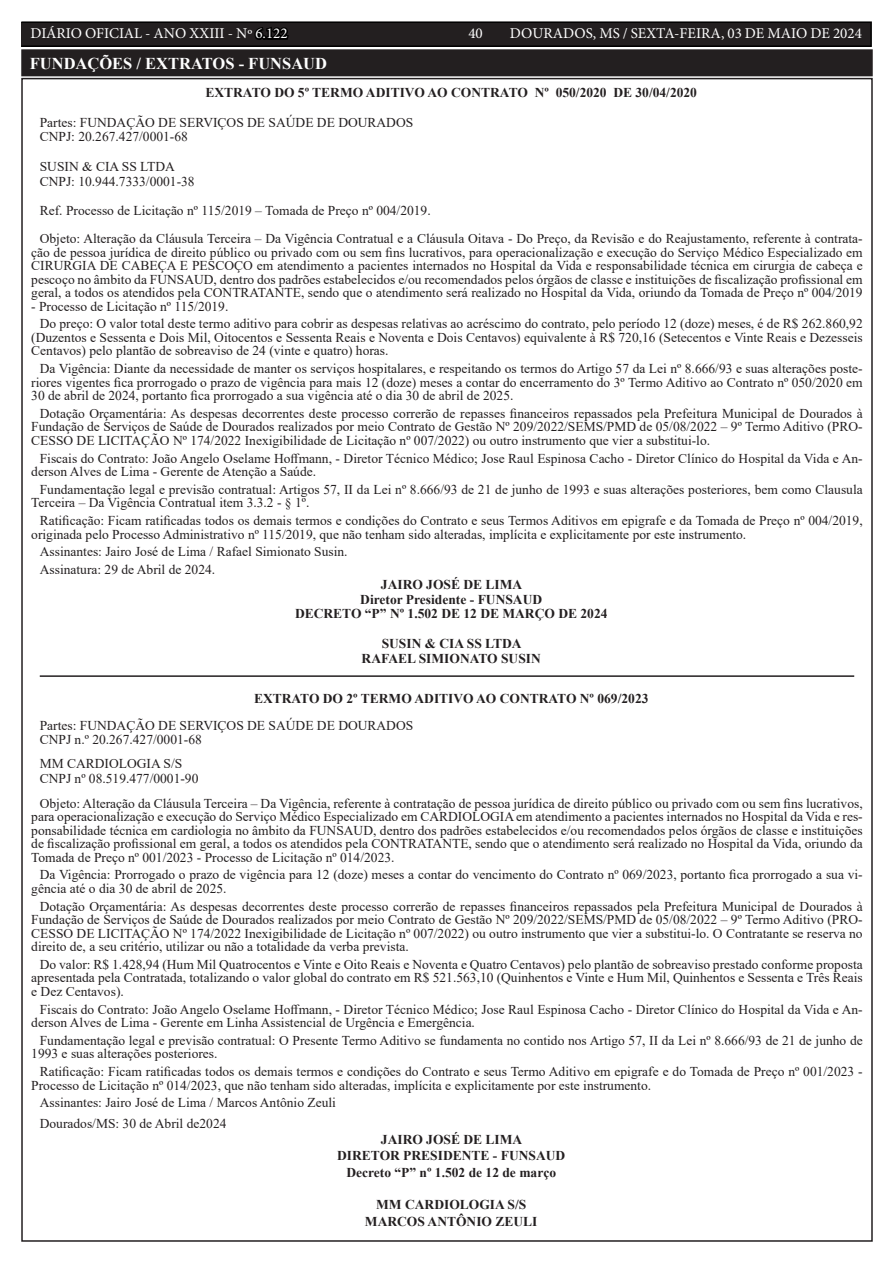
<style>
.page{position:relative;width:893px;height:1263px;background:#fff}
.page>*{position:absolute;margin:0;border:0;box-sizing:border-box;transform-origin:0 0}
.TEXTO{font:700 16.5px "Times New Roman";color:#fff}
.t1{font:15px "Minion Pro";color:#fff}
.TEXTO-2{font:13.5px/13.5px "Times New Roman";color:#231f20;text-align:justify}
.TEXTO-3{font:700 13.5px "Times New Roman";color:#231f20}
.s1{color:#000}
</style>
<div class="page">
<div style="left:21px;top:22px;width:850px;height:24px;background:#231f20"></div>
<div style="left:21px;top:21px;width:851px;height:26px;border:2px solid #000"></div>
<hr style="left:40px;top:675px;width:814px;height:2px;background:#231f20">
<div style="left:23px;top:51px;width:848px;height:23px;background:#231f20"></div>
<div style="left:21px;top:49px;width:852px;height:27px;border:4px solid #231f20"></div>
<p class="t1" style="left:31px;top:24px;width:259px">DIÁRIO OFICIAL - ANO XXIII - Nº <span class="s1">6.122</span></p>
<p class="t1" style="left:468px;top:24px;width:16px">40</p>
<p class="t1" style="left:510px;top:24px;width:353px">DOURADOS, MS / SEXTA-FEIRA, 03 DE MAIO DE 2024</p>
<p class="TEXTO" style="left:30px;top:52px;width:299px">FUNDAÇÕES / EXTRATOS - FUNSAUD</p>
<p class="TEXTO-3" style="left:205px;top:83px;width:493px">EXTRATO DO 5º TERMO ADITIVO AO CONTRATO Nº 050/2020 DE 30/04/2020</p>
<p class="TEXTO-2" style="left:40px;top:115px;width:375px">Partes: FUNDAÇÃO DE SERVIÇOS DE SAÚDE DE DOURADOS</p>
<p class="TEXTO-2" style="left:40px;top:130px;width:150px">CNPJ: 20.267.427/0001-68</p>
<p class="TEXTO-2" style="left:40px;top:159px;width:137px">SUSIN &amp; CIA SS LTDA</p>
<p class="TEXTO-2" style="left:40px;top:174px;width:156px">CNPJ: 10.944.7333/0001-38</p>
<p class="TEXTO-2" style="left:40px;top:203px;width:392px">Ref. Processo de Licitação nº 115/2019 – Tomada de Preço nº 004/2019.</p>
<p class="TEXTO-2" style="left:31px;top:231px;width:833px;text-indent:9px">Objeto: Alteração da Cláusula Terceira – Da Vigência Contratual e a Cláusula Oitava - Do Preço, da Revisão e do Reajustamento, referente à contrata&shy;ção de pessoa jurídica de direito público ou privado com ou sem fins lucrativos, para operacionalização e execução do Serviço Médico Especializado em CIRURGIA DE CABEÇA E PESCOÇO em atendimento a pacientes internados no Hospital da Vida e responsabilidade técnica em cirurgia de cabeça e pescoço no âmbito da FUNSAUD, dentro dos padrões estabelecidos e/ou recomendados pelos órgãos de classe e instituições de fiscalização profissional em geral, a todos os atendidos pela CONTRATANTE, sendo que o atendimento será realizado no Hospital da Vida, oriundo da Tomada de Preço nº 004/2019</p>
<p class="TEXTO-2" style="left:31px;top:299px;width:199px">- Processo de Licitação nº 115/2019.</p>
<p class="TEXTO-2" style="left:31px;top:317px;width:833px;text-indent:9px">Do preço: O valor total deste termo aditivo para cobrir as despesas relativas ao acréscimo do contrato, pelo período 12 (doze) meses, é de R$ 262.860,92 (Duzentos e Sessenta e Dois Mil, Oitocentos e Sessenta Reais e Noventa e Dois Centavos) equivalente à R$ 720,16 (Setecentos e Vinte Reais e Dezesseis Centavos) pelo plantão de sobreaviso de 24 (vinte e quatro) horas.</p>
<p class="TEXTO-2" style="left:31px;top:361px;width:833px;text-indent:9px">Da Vigência: Diante da necessidade de manter os serviços hospitalares, e respeitando os termos do Artigo 57 da Lei nº 8.666/93 e suas alterações poste&shy;riores vigentes fica prorrogado o prazo de vigência para mais 12 (doze) meses a contar do encerramento do 3º Termo Aditivo ao Contrato nº 050/2020 em 30 de abril de 2024, portanto fica prorrogado a sua vigência até o dia 30 de abril de 2025.</p>
<p class="TEXTO-2" style="left:31px;top:406px;width:833px;text-indent:9px">Dotação Orçamentária: As despesas decorrentes deste processo correrão de repasses financeiros repassados pela Prefeitura Municipal de Dourados à Fundação de Serviços de Saúde de Dourados realizados por meio Contrato de Gestão Nº 209/2022/SEMS/PMD de 05/08/2022 – 9º Termo Aditivo (PRO-CESSO DE LICITAÇÃO Nº 174/2022 Inexigibilidade de Licitação nº 007/2022) ou outro instrumento que vier a substitui-lo.</p>
<p class="TEXTO-2" style="left:31px;top:451px;width:833px;text-indent:9px">Fiscais do Contrato: João Angelo Oselame Hoffmann, - Diretor Técnico Médico; Jose Raul Espinosa Cacho - Diretor Clínico do Hospital da Vida e An&shy;derson Alves de Lima - Gerente de Atenção a Saúde.</p>
<p class="TEXTO-2" style="left:31px;top:482px;width:833px;text-indent:9px">Fundamentação legal e previsão contratual: Artigos 57, II da Lei nº 8.666/93 de 21 de junho de 1993 e suas alterações posteriores, bem como Clausula<br>Terceira – Da Vigência Contratual item 3.3.2 - § 1º.</p>
<p class="TEXTO-2" style="left:31px;top:513px;width:833px;text-indent:9px">Ratificação: Ficam ratificadas todos os demais termos e condições do Contrato e seus Termos Aditivos em epigrafe e da Tomada de Preço nº 004/2019, originada pelo Processo Administrativo nº 115/2019, que não tenham sido alteradas, implícita e explicitamente por este instrumento.</p>
<p class="TEXTO-2" style="left:40px;top:545px;width:309px">Assinantes: Jairo José de Lima / Rafael Simionato Susin.</p>
<p class="TEXTO-2" style="left:40px;top:562px;width:177px">Assinatura: 29 de Abril de 2024.</p>
<p class="TEXTO-3" style="left:381px;top:575px;width:143px">JAIRO JOSÉ DE LIMA</p>
<p class="TEXTO-3" style="left:360px;top:589px;width:183px">Diretor Presidente - FUNSAUD</p>
<p class="TEXTO-3" style="left:295px;top:604px;width:314px">DECRETO “P” Nº 1.502 DE 12 DE MARÇO DE 2024</p>
<p class="TEXTO-3" style="left:382px;top:634px;width:141px">SUSIN &amp; CIA SS LTDA</p>
<p class="TEXTO-3" style="left:362px;top:648px;width:181px">RAFAEL SIMIONATO SUSIN</p>
<p class="TEXTO-3" style="left:254px;top:689px;width:396px">EXTRATO DO 2º TERMO ADITIVO AO CONTRATO Nº 069/2023</p>
<p class="TEXTO-2" style="left:40px;top:718px;width:375px">Partes: FUNDAÇÃO DE SERVIÇOS DE SAÚDE DE DOURADOS</p>
<p class="TEXTO-2" style="left:40px;top:733px;width:164px">CNPJ n.º 20.267.427/0001-68</p>
<p class="TEXTO-2" style="left:40px;top:756px;width:144px">MM CARDIOLOGIA S/S</p>
<p class="TEXTO-2" style="left:40px;top:771px;width:160px">CNPJ nº 08.519.477/0001-90</p>
<p class="TEXTO-2" style="left:31px;top:796px;width:833px;text-indent:9px">Objeto: Alteração da Cláusula Terceira – Da Vigência, referente à contratação de pessoa jurídica de direito público ou privado com ou sem fins lucrativos, para operacionalização e execução do Serviço Médico Especializado em CARDIOLOGIA em atendimento a pacientes internados no Hospital da Vida e res&shy;ponsabilidade técnica em cardiologia no âmbito da FUNSAUD, dentro dos padrões estabelecidos e/ou recomendados pelos órgãos de classe e instituições de fiscalização profissional em geral, a todos os atendidos pela CONTRATANTE, sendo que o atendimento será realizado no Hospital da Vida, oriundo da Tomada de Preço nº 001/2023 - Processo de Licitação nº 014/2023.</p>
<p class="TEXTO-2" style="left:31px;top:868px;width:833px;text-indent:9px">Da Vigência: Prorrogado o prazo de vigência para 12 (doze) meses a contar do vencimento do Contrato nº 069/2023, portanto fica prorrogado a sua vi&shy;gência até o dia 30 de abril de 2025.</p>
<p class="TEXTO-2" style="left:31px;top:899px;width:833px;text-indent:9px">Dotação Orçamentária: As despesas decorrentes deste processo correrão de repasses financeiros repassados pela Prefeitura Municipal de Dourados à Fundação de Serviços de Saúde de Dourados realizados por meio Contrato de Gestão Nº 209/2022/SEMS/PMD de 05/08/2022 – 9º Termo Aditivo (PRO-CESSO DE LICITAÇÃO Nº 174/2022 Inexigibilidade de Licitação nº 007/2022) ou outro instrumento que vier a substitui-lo. O Contratante se reserva no direito de, a seu critério, utilizar ou não a totalidade da verba prevista.</p>
<p class="TEXTO-2" style="left:31px;top:957px;width:833px;text-indent:9px">Do valor: R$ 1.428,94 (Hum Mil Quatrocentos e Vinte e Oito Reais e Noventa e Quatro Centavos) pelo plantão de sobreaviso prestado conforme proposta apresentada pela Contratada, totalizando o valor global do contrato em R$ 521.563,10 (Quinhentos e Vinte e Hum Mil, Quinhentos e Sessenta e Três Reais e Dez Centavos).</p>
<p class="TEXTO-2" style="left:31px;top:1002px;width:833px;text-indent:9px">Fiscais do Contrato: João Angelo Oselame Hoffmann, - Diretor Técnico Médico; Jose Raul Espinosa Cacho - Diretor Clínico do Hospital da Vida e An&shy;derson Alves de Lima - Gerente em Linha Assistencial de Urgência e Emergência.</p>
<p class="TEXTO-2" style="left:31px;top:1033px;width:833px;text-indent:9px">Fundamentação legal e previsão contratual: O Presente Termo Aditivo se fundamenta no contido nos Artigo 57, II da Lei nº 8.666/93 de 21 de junho de<br>1993 e suas alterações posteriores.</p>
<p class="TEXTO-2" style="left:31px;top:1064px;width:833px;text-indent:9px">Ratificação: Ficam ratificadas todos os demais termos e condições do Contrato e seus Termo Aditivo em epigrafe e do Tomada de Preço nº 001/2023 -<br>Processo de Licitação nº 014/2023, que não tenham sido alteradas, implícita e explicitamente por este instrumento.</p>
<p class="TEXTO-2" style="left:40px;top:1096px;width:298px">Assinantes: Jairo José de Lima / Marcos Antônio Zeuli</p>
<p class="TEXTO-2" style="left:40px;top:1116px;width:188px">Dourados/MS: 30 de Abril de2024</p>
<p class="TEXTO-3" style="left:381px;top:1130px;width:143px">JAIRO JOSÉ DE LIMA</p>
<p class="TEXTO-3" style="left:337px;top:1146px;width:230px">DIRETOR PRESIDENTE - FUNSAUD</p>
<p class="TEXTO-3" style="left:346px;top:1162px;width:211px">Decreto “P” nº 1.502 de 12 de março</p>
<p class="TEXTO-3" style="left:376px;top:1195px;width:152px">MM CARDIOLOGIA S/S</p>
<p class="TEXTO-3" style="left:365px;top:1211px;width:174px">MARCOS ANTÔNIO ZEULI</p>
</div>
